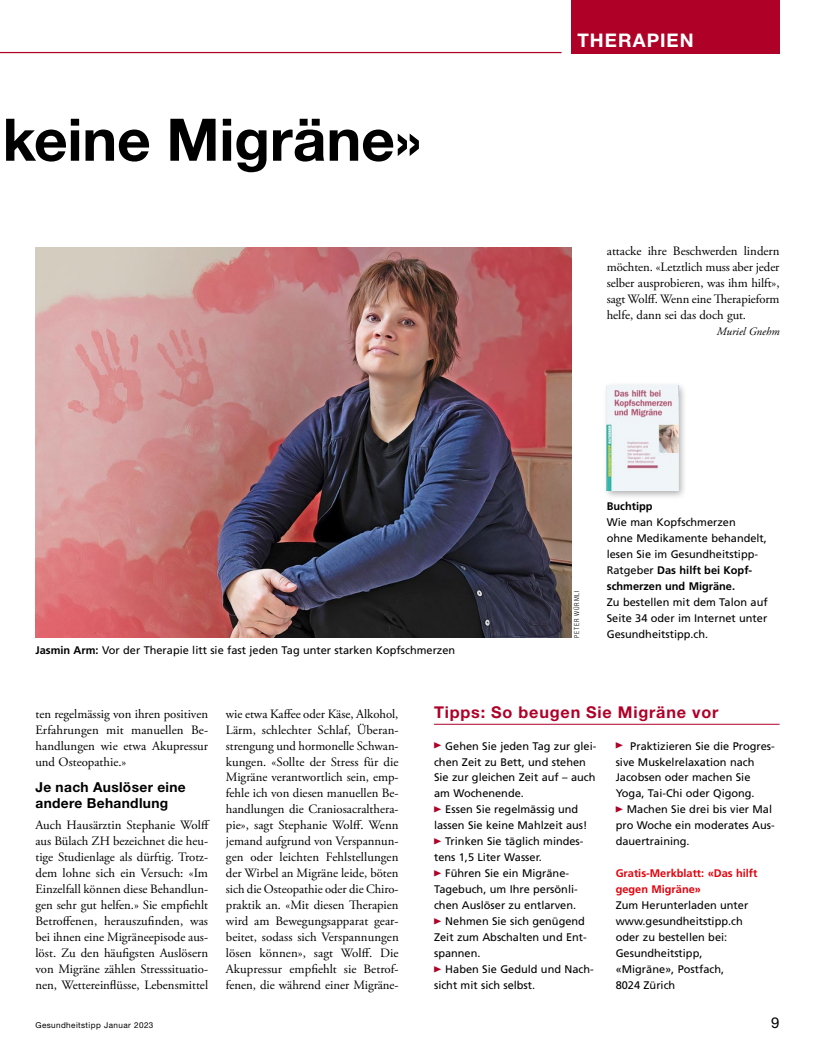
<style>
.page{position:relative;width:815px;height:1053px;background:#fff}
.page>*{position:absolute;margin:0;border:0;box-sizing:border-box;transform-origin:0 0}
.t1{font:700 58.75px "Helvetica Neue LT Std";letter-spacing:-.005em;color:#000}
.t2{font:700 18.75px "Helvetica Neue LT Std";letter-spacing:.055em;color:#fff}
.t3{font:700 16.25px "Helvetica Neue LT Std";letter-spacing:.05em;color:#af0028}
.t4{font:15px "Helvetica Neue LT Std";color:#000}
.t5{font:700 13.75px/15.9px "Helvetica Neue LT Std";letter-spacing:.025em;color:#000}
.t6{font:12.75px/16px "Adobe Garamond Pro";color:#000;text-align:justify}
.t7{font:italic 11.25px "Adobe Garamond Pro";color:#000}
.t8{font:11px/16px "Frutiger LT Std";color:#000}
.t9{font:700 11px/15.9px "Frutiger LT Std";color:#e3000b}
.t10{font:700 11px "Frutiger LT Std";color:#000}
.t11{font:8.12px "Helvetica Neue LT Std";letter-spacing:.05em;color:#000}
.t12{font:300 condensed 6.88px "Helvetica Neue LT Std";letter-spacing:.12em;color:#000}
.s1{font-weight:700}
.s2{font-family:"Konsum Plus Minus";font-size:8.12px;color:#af0028}
</style>
<div class="page">
<div style="left:571px;top:0;width:209px;height:53px;background:#af0028"></div>
<hr style="left:434px;top:723px;width:346px;height:1px;background:#af0028">
<hr style="left:0;top:52px;width:562px;height:1px;background:#af0028">
<img style="left:35px;top:247px;width:536px;height:391px">
<div style="left:603px;top:382px;width:84px;height:118px;background:#000;opacity:.31"></div>
<img style="left:607px;top:386px;width:71px;height:105px">
<h1 class="t1" style="left:2px;top:103px;width:421px">keine Migräne»</h1>
<p class="t8" style="left:35px;top:642px;width:421px"><span class="s1">Jasmin Arm:</span> Vor der Therapie litt sie fast jeden Tag unter starken Kopfschmerzen</p>
<h2 class="t2" style="left:578px;top:29px;width:118px">Therapien</h2>
<p class="t6" style="left:607px;top:243px;width:174px">attacke ihre Beschwerden lindern möchten. «Letztlich muss aber jeder selber ausprobieren, was ihm hilft», sagt Wolff. Wenn eine Therapieform helfe, dann sei das doch gut.</p>
<p class="t7" style="left:717px;top:324px;width:64px">Muriel Gnehm</p>
<p class="t12" style="left:573px;top:637px;width:48px;rotate:-90deg">PETER Würmli</p>
<p class="t10" style="left:607px;top:499px;width:47px">Buchtipp</p>
<p class="t8" style="left:607px;top:514px;width:162px">Wie man Kopfschmerzen<br>ohne Medikamente behandelt, lesen Sie im Gesundheitstipp-<br>Ratgeber <span class="s1">Das hilft bei Kopf&shy;schmerzen und Migräne.</span></p>
<p class="t8" style="left:607px;top:594px;width:162px;text-align:justify">Zu bestellen mit dem Talon auf Seite 34 oder im Internet unter Gesundheitstipp.ch.</p>
<p class="t6" style="left:35px;top:706px;width:174px">ten regelmässig von ihren positiven Erfahrungen mit manuellen Be&shy;handlungen wie etwa Akupressur und Osteopathie.»</p>
<p class="t5" style="left:35px;top:778px;width:152px">Je nach Auslöser eine andere Behandlung</p>
<p class="t6" style="left:35px;top:817px;width:176px;text-align:left">Auch Hausärztin Stephanie Wolff aus Bülach ZH bezeichnet die heu&shy;tige Studienlage als dürftig. Trotz&shy;dem lohne sich ein Versuch: «Im Einzelfall können diese Behandlun&shy;gen sehr gut helfen.» Sie empfiehlt Betroffenen, herauszufinden, was bei ihnen eine Migräneepisode aus&shy;löst. Zu den häufigsten Auslösern von Migräne zählen Stresssituatio&shy;nen, Wettereinflüsse, Lebensmittel</p>
<p class="t6" style="left:226px;top:706px;width:174px">wie etwa Kaffee oder Käse, Alkohol, Lärm, schlechter Schlaf, Überan&shy;strengung und hormonelle Schwan&shy;kungen. «Sollte der Stress für die Migräne verantwortlich sein, emp&shy;fehle ich von diesen manuellen Be&shy;handlungen die Craniosacralthera&shy;pie», sagt Stephanie Wolff. Wenn jemand aufgrund von Verspannun&shy;gen oder leichten Fehlstellungen der Wirbel an Migräne leide, böten sich die Osteopathie oder die Chiro&shy;praktik an. «Mit diesen Therapien wird am Bewegungsapparat gear&shy;beitet, sodass sich Verspannungen lösen können», sagt Wolff. Die Akupressur empfiehlt sie Betrof&shy;fenen, die während einer Migräne-</p>
<p class="t3" style="left:434px;top:702px;width:286px">Tipps: So beugen Sie Migräne vor</p>
<p class="t8" style="left:434px;top:737px;width:164px"><span class="s2">}</span> Gehen Sie jeden Tag zur glei&shy;chen Zeit zu Bett, und stehen<br>Sie zur gleichen Zeit auf – auch am Wochenende.<br><span class="s2">}</span> Essen Sie regelmässig und lassen Sie keine Mahlzeit aus! <span class="s2">}</span> Trinken Sie täglich mindes&shy;tens 1,5 Liter Wasser.<br><span class="s2">}</span> Führen Sie ein Migräne-<br>Tagebuch, um Ihre persönli&shy;chen Auslöser zu entlarven.<br><span class="s2">}</span> Nehmen Sie sich genügend<br>Zeit zum Abschalten und Ent&shy;spannen.<br><span class="s2">}</span> Haben Sie Geduld und Nach&shy;sicht mit sich selbst.</p>
<p class="t8" style="left:616px;top:737px;width:161px"><span class="s2">}</span> Praktizieren Sie die Progres&shy;sive Muskelrelaxation nach<br>Jacobsen oder machen Sie<br>Yoga, Tai-Chi oder Qigong.<br><span class="s2">}</span> Machen Sie drei bis vier Mal pro Woche ein moderates Aus&shy;dauertraining.</p>
<p class="t9" style="left:616px;top:865px;width:143px">Gratis-Merkblatt: «Das hilft gegen Migräne»</p>
<p class="t8" style="left:616px;top:897px;width:134px">Zum Herunterladen unter www.gesundheitstipp.ch oder zu bestellen bei:<br>Gesundheitstipp, «Migräne», Postfach,<br>8024 Zürich</p>
<p class="t11" style="left:35px;top:1020px;width:120px">Gesundheitstipp Januar 2023</p>
<p class="t4" style="left:771px;top:1013px;width:10px">9</p>
</div>
